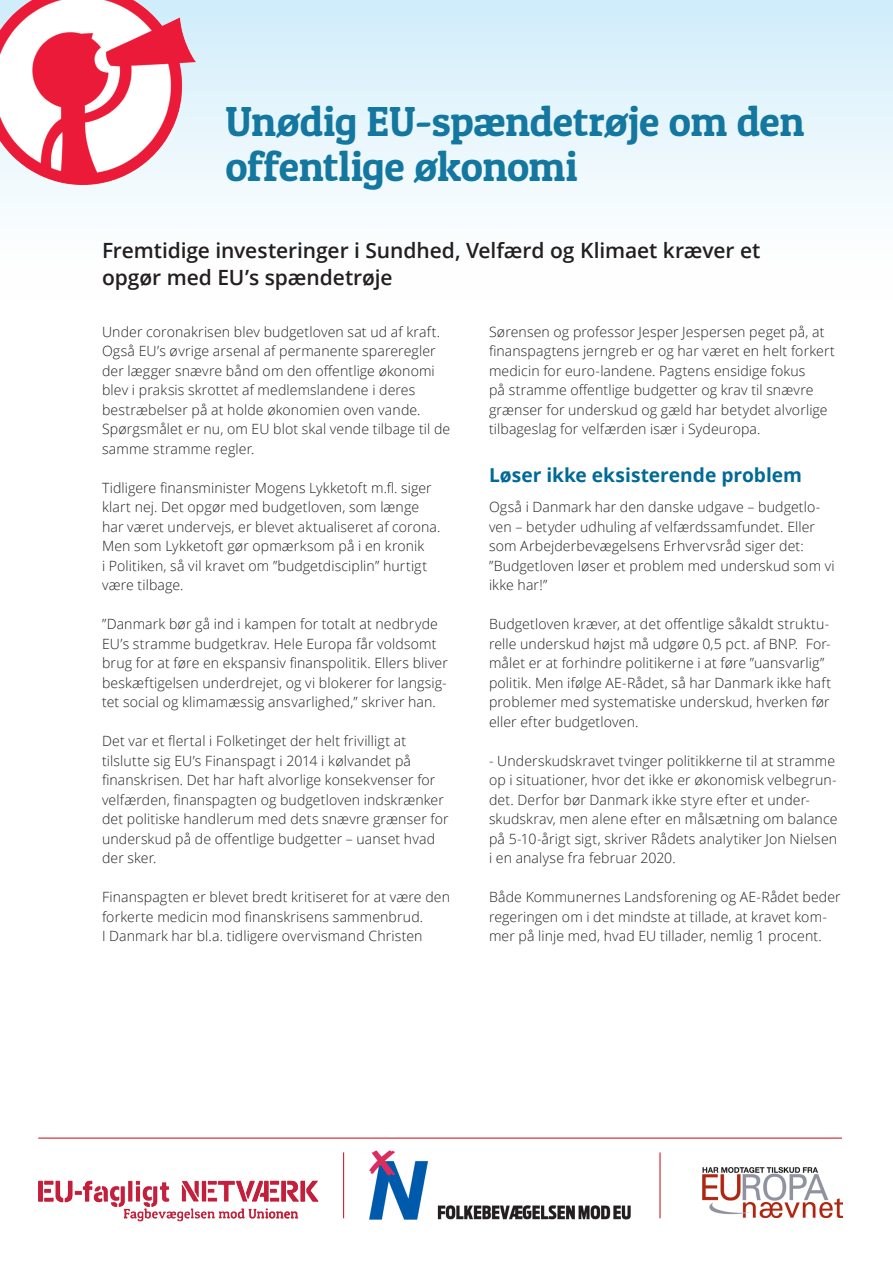
<style>
.page{position:relative;width:893px;height:1263px;background:#fff}
.page>*{position:absolute;margin:0;border:0;box-sizing:border-box;transform-origin:0 0}
.t1{font:42px/45px "Patua One";letter-spacing:-.01em;color:#1377a0}
.t2{font:600 21px/27px "Open Sans";letter-spacing:-.005em;color:#231f20}
.MR{font:700 19.2px "Open Sans";color:#006a96}
.t3{font:300 14.1px/19.5px "Open Sans";letter-spacing:.01em;color:#231f20}
</style>
<div class="page">
<svg style="left:0;top:0;width:893px;height:202px"></svg>
<img style="left:703px;top:1167px;width:139px;height:51px">
<img style="left:39px;top:1180px;width:280px;height:42px">
<img style="left:0;top:0;width:195px;height:184px">
<img style="left:369px;top:1150px;width:262px;height:70px">
<hr style="left:38px;top:1137px;width:804px;height:2px;background:#d1232a">
<hr style="left:343px;top:1152px;width:1px;height:66px;background:#d1232a">
<hr style="left:659px;top:1152px;width:2px;height:66px;background:#d1232a">
<p class="t1" style="left:225px;top:98px;width:581px">Unødig EU-spændetrøje om den offentlige økonomi</p>
<p class="t2" style="left:102px;top:237px;width:660px">Fremtidige investeringer i Sundhed, Velfærd og Klimaet kræver et opgør med EU’s spændetrøje</p>
<p class="t3" style="left:102px;top:321px;width:350px">Under coronakrisen blev budgetloven sat ud af kraft.<br>Også EU’s øvrige arsenal af permanente spareregler der lægger snævre bånd om den offentlige økonomi blev i praksis skrottet af medlemslandene i deres bestræbelser på at holde økonomien oven vande.<br>Spørgsmålet er nu, om EU blot skal vende tilbage til de samme stramme regler.</p>
<p class="t3" style="left:102px;top:477px;width:340px">Tidligere finansminister Mogens Lykketoft m.fl. siger klart nej. Det opgør med budgetloven, som længe har været undervejs, er blevet aktualiseret af corona.<br>Men som Lykketoft gør opmærksom på i en kronik<br>i Politiken, så vil kravet om ”budgetdisciplin” hurtigt være tilbage.</p>
<p class="t3" style="left:102px;top:614px;width:347px">”Danmark bør gå ind i kampen for totalt at nedbryde EU’s stramme budgetkrav. Hele Europa får voldsomt brug for at føre en ekspansiv finanspolitik. Ellers bliver beskæftigelsen underdrejet, og vi blokerer for langsig&shy;tet social og klimamæssig ansvarlighed,” skriver han.</p>
<p class="t3" style="left:102px;top:731px;width:348px">Det var et flertal i Folketinget der helt frivilligt at tilslutte sig EU’s Finanspagt i 2014 i kølvandet på finanskrisen. Det har haft alvorlige konsekvenser for velfærden, finanspagten og budgetloven indskrænker det politiske handlerum med dets snævre grænser for underskud på de offentlige budgetter – uanset hvad der sker.</p>
<p class="t3" style="left:102px;top:887px;width:349px">Finanspagten er blevet bredt kritiseret for at være den forkerte medicin mod finanskrisens sammenbrud.<br>I Danmark har bl.a. tidligere overvismand Christen</p>
<p class="t3" style="left:489px;top:321px;width:347px">Sørensen og professor Jesper Jespersen peget på, at finanspagtens jerngreb er og har været en helt forkert medicin for euro-landene. Pagtens ensidige fokus<br>på stramme offentlige budgetter og krav til snævre grænser for underskud og gæld har betydet alvorlige tilbageslag for velfærden især i Sydeuropa.</p>
<p class="MR" style="left:489px;top:462px;width:315px">Løser ikke eksisterende problem</p>
<p class="t3" style="left:489px;top:497px;width:347px">Også i Danmark har den danske udgave – budgetlo&shy;ven – betyder udhuling af velfærdssamfundet. Eller som Arbejderbevægelsens Erhvervsråd siger det: ”Budgetloven løser et problem med underskud som vi ikke har!”</p>
<p class="t3" style="left:489px;top:614px;width:344px">Budgetloven kræver, at det offentlige såkaldt struktu&shy;relle underskud højst må udgøre 0,5 pct. af BNP. For&shy;målet er at forhindre politikerne i at føre ”uansvarlig” politik. Men ifølge AE-Rådet, så har Danmark ikke haft problemer med systematiske underskud, hverken før eller efter budgetloven.</p>
<p class="t3" style="left:489px;top:750px;width:350px">- Underskudskravet tvinger politikkerne til at stramme op i situationer, hvor det ikke er økonomisk velbegrun&shy;det. Derfor bør Danmark ikke styre efter et under&shy;skudskrav, men alene efter en målsætning om balance på 5-10-årigt sigt, skriver Rådets analytiker Jon Nielsen i en analyse fra februar 2020.</p>
<p class="t3" style="left:489px;top:887px;width:353px">Både Kommunernes Landsforening og AE-Rådet beder regeringen om i det mindste at tillade, at kravet kom&shy;mer på linje med, hvad EU tillader, nemlig 1 procent.</p>
</div>
